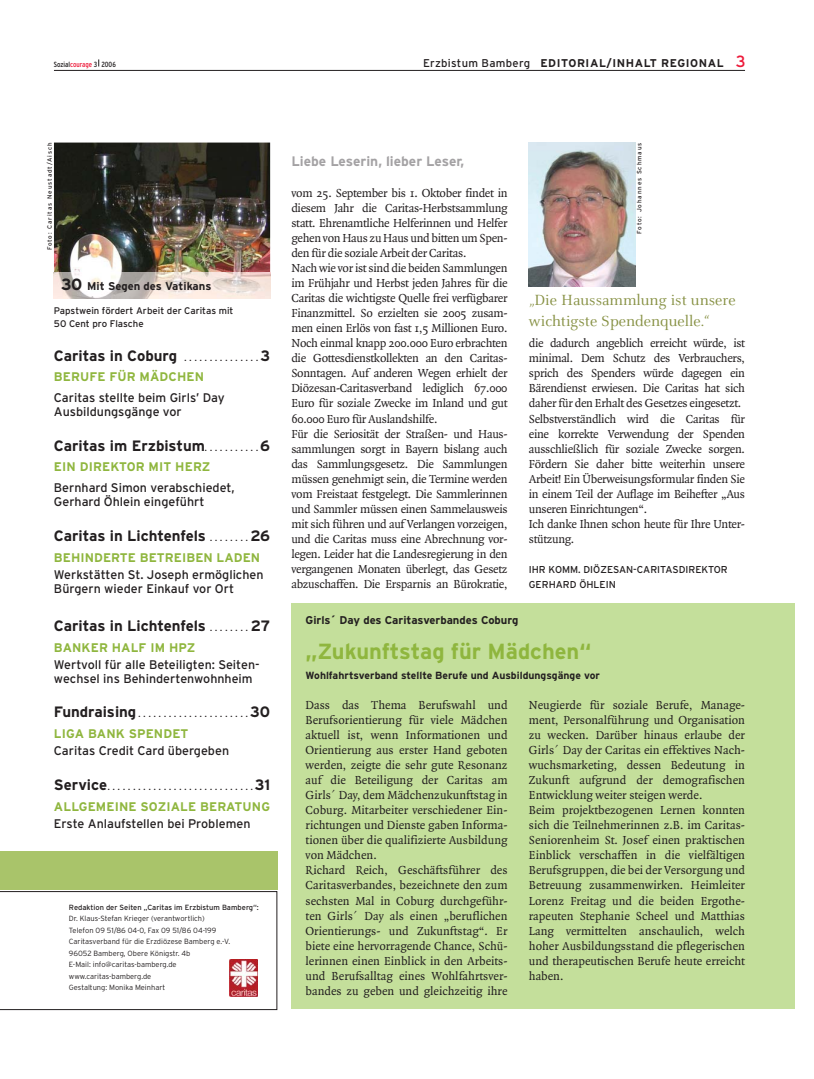
<style>
.page{position:relative;width:814px;height:1079px;background:#fff}
.page>*{position:absolute;margin:0;border:0;box-sizing:border-box;transform-origin:0 0}
.t1{font:700 21.88px "Interstate";color:#8fb63e}
.t2{font:16.25px/21.2px "Celeste";color:#879144}
.t3{font:700 15px "Interstate";color:#231f20}
.t4{font:700 13.75px "Interstate";color:#a4a2a4}
.t5{font:12.5px/15px "Quadraat";letter-spacing:-.025em;color:#231f20}
.t6{font:12.5px/15px "Quadraat";color:#231f20}
.t7{font:12.5px/13.8px "Interstate";color:#231f20}
.t8{font:700 12.5px "Interstate";letter-spacing:.01em;color:#8fb63e}
.t9{font:700 11.25px "Interstate";color:#231f20}
.t10{font:700 11.25px "Interstate";letter-spacing:.05em;color:#231f20}
.t11{font:700 10.38px "Interstate";color:#231f20}
.t12{font:10px/15px "Interstate";color:#231f20}
.t13{font:9.62px/13.2px "Interstate";color:#231f20}
.t14{font:300 7.5px/11.5px "Interstate";color:#231f20}
.t15{font:700 7.5px "Interstate";color:#231f20}
.t16{font:7.5px "Interstate";color:#231f20}
.t17{font:condensed 7.5px "Interstate";color:#231f20}
.t18{font:6.25px "Interstate";letter-spacing:.15em;color:#231f20}
.s1{color:#ed1a3a}
.s2{font-weight:400}
.s3{font-weight:400;font-size:16.25px;color:#ed1a3a}
.s4{font-size:16.25px}
.s5{font-size:7.5px}
.s6{font-size:15px}
</style>
<div class="page">
<img style="left:54px;top:143px;width:216px;height:130px">
<svg style="left:54px;top:298px;width:216px;height:1px"></svg>
<img style="left:54px;top:273px;width:216px;height:25px">
<svg style="left:0;top:891px;width:277px;height:119px"></svg>
<div style="left:0;top:851px;width:277px;height:38px;background:#a9c46a"></div>
<hr style="left:54px;top:70px;width:691px;height:1px;background:#231f20">
<img style="left:529px;top:143px;width:106px;height:144px">
<img style="left:230px;top:959px;width:28px;height:37px">
<div style="left:291px;top:603px;width:504px;height:406px;background:#c4df9b"></div>
<p class="t17" style="left:54px;top:61px;width:63px">So zi al <span class="s1">cou ra ge</span> 3 2006</p>
<p class="t10" style="left:423px;top:58px;width:324px"><span class="s2">Erzbistum Bamberg</span> EDITORIAL/INHALT REGIONAL <span class="s3">3</span></p>
<p class="t18" style="left:47px;top:250px;width:109px;rotate:-90deg">Foto: Caritas Neustadt/Aisch</p>
<p class="t9" style="left:61px;top:282px;width:152px"><span class="s4">30</span> Mit Segen des Vatikans</p>
<p class="t13" style="left:54px;top:305px;width:181px">Papstwein fördert Arbeit der Caritas mit<br>50 Cent pro Flasche</p>
<p class="t3" style="left:54px;top:350px;width:218px">Caritas in Coburg <span class="s5">. . . . . . . . . . . . . . .</span> 3</p>
<p class="t8" style="left:54px;top:372px;width:152px">BERUFE FÜR MÄDCHEN</p>
<p class="t7" style="left:54px;top:392px;width:172px">Caritas stellte beim Girls’ Day<br>Ausbildungsgänge vor</p>
<p class="t3" style="left:54px;top:440px;width:218px">Caritas im Erzbistum<span class="s5">. . . . . . . . . . .</span> 6</p>
<p class="t8" style="left:54px;top:462px;width:158px">EIN DIREKTOR MIT HERZ</p>
<p class="t7" style="left:54px;top:482px;width:182px">Bernhard Simon verabschiedet,<br>Gerhard Öhlein eingeführt</p>
<p class="t3" style="left:54px;top:530px;width:218px">Caritas in Lichtenfels <span class="s5">. . . . . . . .</span> 26</p>
<p class="t8" style="left:54px;top:552px;width:208px">BEHINDERTE BETREIBEN LADEN</p>
<p class="t7" style="left:54px;top:569px;width:211px">Werkstätten St. Joseph ermöglichen<br>Bürgern wieder Einkauf vor Ort</p>
<p class="t3" style="left:54px;top:620px;width:218px">Caritas in Lichtenfels <span class="s5">. . . . . . . .</span> 27</p>
<p class="t8" style="left:54px;top:642px;width:143px">BANKER HALF IM HPZ</p>
<p class="t7" style="left:54px;top:659px;width:207px">Wertvoll für alle Beteiligten: Seiten&shy;wechsel ins Behindertenwohnheim</p>
<p class="t15" style="left:54px;top:712px;width:218px"><span class="s6">Fundraising</span> . . . . . . . . . . . . . . . . . . . . . . <span class="s6">30</span></p>
<p class="t8" style="left:54px;top:729px;width:136px">LIGA BANK SPENDET</p>
<p class="t7" style="left:54px;top:745px;width:177px">Caritas Credit Card übergeben</p>
<p class="t15" style="left:54px;top:784px;width:218px"><span class="s6">Service</span>. . . . . . . . . . . . . . . . . . . . . . . . . . . . . <span class="s6">31</span></p>
<p class="t8" style="left:54px;top:802px;width:218px">ALLGEMEINE SOZIALE BERATUNG</p>
<p class="t7" style="left:54px;top:818px;width:198px">Erste Anlaufstellen bei Problemen</p>
<p class="t16" style="left:69px;top:904px;width:191px">Redaktion der Sei ten „Ca ri tas im Erz bis tum Bamberg“:</p>
<p class="t14" style="left:69px;top:914px;width:163px">Dr. Klaus-Stefan Krieger (verantwortlich)<br>Telefon 09 51/86 04-0, Fax 09 51/86 04-199<br>Ca ri tas ver band für die Erz di ö ze se Bamberg e.-V.<br>96052 Bamberg, Obere Königstr. 4b<br>E-Mail: info@caritas-bamberg.de www.caritas-bamberg.de<br>Gestaltung: Monika Meinhart</p>
<p class="t4" style="left:291px;top:156px;width:174px">Lie be Le se rin, lie ber Le ser,</p>
<p class="t5" style="left:291px;top:186px;width:218px">vom 25. September bis 1. Oktober findet in diesem Jahr die Caritas-Herbstsammlung statt. Ehrenamtliche Helferinnen und Helfer gehen von Haus zu Haus und bitten um Spen&shy;den für die soziale Arbeit der Caritas.<br>Nach wie vor ist sind die beiden Sammlungen im Frühjahr und Herbst jeden Jahres für die Caritas die wichtigste Quelle frei verfügbarer Finanzmittel. So erzielten sie 2005 zusam&shy;men einen Erlös von fast 1,5 Millionen Euro.<br>Noch einmal knapp 200.000 Euro erbrachten die Gottesdienstkollekten an den Caritas-Sonntagen. Auf anderen Wegen erhielt der Diözesan-Caritasverband lediglich 67.000<br>Euro für soziale Zwecke im Inland und gut 60.000 Euro für Auslandshilfe.<br>Für die Seriosität der Straßen- und Haus&shy;sammlungen sorgt in Bayern bislang auch das Sammlungsgesetz. Die Sammlungen müssen genehmigt sein, die Termine werden vom Freistaat festgelegt. Die Sammlerinnen und Sammler müssen einen Sammelausweis mit sich führen und auf Verlangen vorzeigen, und die Caritas muss eine Abrechnung vor&shy;legen. Leider hat die Landesregierung in den vergangenen Monaten überlegt, das Gesetz abzuschaffen. Die Ersparnis an Bürokratie,</p>
<p class="t18" style="left:637px;top:234px;width:93px;rotate:-90deg">Foto: Johannes Schmaus</p>
<h2 class="t2" style="left:529px;top:291px;width:208px">„Die Haussammlung ist unsere wichtigste Spendenquelle.“</h2>
<p class="t5" style="left:529px;top:337px;width:218px">die dadurch angeblich erreicht würde, ist minimal. Dem Schutz des Verbrauchers, sprich des Spenders würde dagegen ein Bärendienst erwiesen. Die Caritas hat sich daher für den Erhalt des Gesetzes eingesetzt.<br>Selbstverständlich wird die Caritas für eine korrekte Verwendung der Spenden ausschließlich für soziale Zwecke sorgen.<br>Fördern Sie daher bitte weiterhin unsere Arbeit! Ein Überweisungsformular finden Sie in einem Teil der Auflage im Beihefter „Aus unseren Einrichtungen“.<br>Ich danke Ihnen schon heute für Ihre Unter&shy;stützung.</p>
<p class="t12" style="left:529px;top:563px;width:200px">IHR KOMM. DIÖZESAN-CA RI TAS DI REK TOR<br>GERHARD ÖHLEIN</p>
<p class="t9" style="left:306px;top:616px;width:214px">Girls´ Day des Caritasverbandes Coburg</p>
<h1 class="t1" style="left:306px;top:643px;width:287px">„Zukunftstag für Mädchen“</h1>
<p class="t11" style="left:306px;top:671px;width:296px">Wohlfahrtsverband stellte Berufe und Ausbildungsgänge vor</p>
<p class="t6" style="left:306px;top:698px;width:203px">Dass das Thema Berufswahl und Berufsorientierung für viele Mädchen aktuell ist, wenn Informationen und Orientierung aus erster Hand geboten werden, zeigte die sehr gute Resonanz auf die Beteiligung der Caritas am Girls´ Day, dem Mädchenzukunftstag in Coburg. Mitarbeiter verschiedener Ein&shy;richtungen und Dienste gaben Informa&shy;tionen über die qualifizierte Ausbildung von Mädchen.<br>Richard Reich, Geschäftsführer des Caritasverbandes, bezeichnete den zum sechsten Mal in Coburg durchgeführ&shy;ten Girls´ Day als einen „beruflichen Orientierungs- und Zukunftstag“. Er biete eine hervorragende Chance, Schü&shy;lerinnen einen Einblick in den Arbeits&shy;und Berufsalltag eines Wohlfahrtsver&shy;bandes zu geben und gleichzeitig ihre</p>
<p class="t6" style="left:529px;top:698px;width:218px">Neugierde für soziale Berufe, Manage&shy;ment, Personalführung und Organisation zu wecken. Darüber hinaus erlaube der Girls´ Day der Caritas ein effektives Nach&shy;wuchsmarketing, dessen Bedeutung in Zukunft aufgrund der demografischen Entwicklung weiter steigen werde.<br>Beim projektbezogenen Lernen konnten sich die Teilnehmerinnen z.B. im Caritas-Seniorenheim St. Josef einen praktischen Einblick verschaffen in die vielfältigen Berufsgruppen, die bei der Versorgung und Betreuung zusammenwirken. Heimleiter Lorenz Freitag und die beiden Ergothe&shy;rapeuten Stephanie Scheel und Matthias Lang vermittelten anschaulich, welch hoher Ausbildungsstand die pflegerischen und therapeutischen Berufe heute erreicht haben.</p>
</div>
